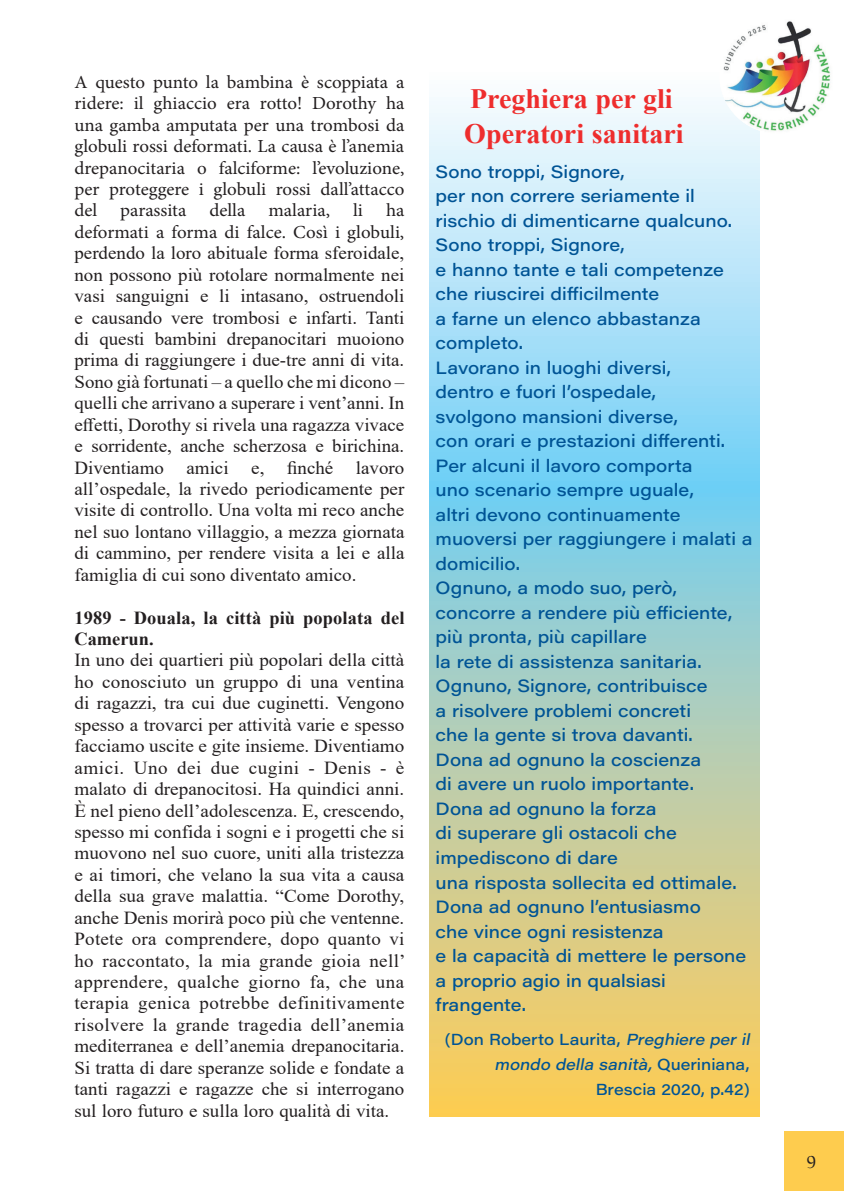
<style>
.page{position:relative;width:844px;height:1191px;background:#fff}
.page>*{position:absolute;margin:0;border:0;box-sizing:border-box;transform-origin:0 0}
.t1{font:700 28px/35px "Times New Roman";color:#ee2d2d}
.t2{font:18.38px/21.3px "Times New Roman";color:#231f20;text-align:justify;scale:1.04 1}
.t3{font:18.38px/21.3px "Times New Roman";color:#231f20;text-align:justify}
.t4{font:18.38px/21.3px "Minion Pro";color:#231f20;text-align:justify}
.t5{font:700 18.38px/21.3px "Times New Roman";letter-spacing:.005em;color:#231f20}
.t6{font:500 17.5px/24.5px "Acumin Pro Wide";color:#005495}
.t7{font:17.5px "Life";color:#231f20}
.t8{font:500 15.75px/24.5px "Acumin Pro Wide";color:#005495;text-align:right}
.s1{font-style:italic}
</style>
<div class="page">
<div style="left:783px;top:1131px;width:60px;height:60px;background:#fecc4e"></div>
<svg style="left:429px;top:97px;width:330px;height:1019px;background:#b9d5c5"></svg>
<img style="left:719px;top:21px;width:112px;height:112px">
<p class="t4" style="left:74px;top:71px;width:331px">A questo punto la bambina è scoppiata a ridere: il ghiaccio era rotto! Dorothy ha una gamba amputata per una trombosi da globuli rossi deformati. La causa è l’anemia drepanocitaria o falciforme: l’evoluzione, per proteggere i globuli rossi dall’attacco del parassita della malaria, li ha deformati a forma di falce. Così i globuli,</p>
<p class="t3" style="left:74px;top:242px;width:331px">perdendo la loro abituale forma sferoidale, non possono più rotolare normalmente nei vasi sanguigni e li intasano, ostruendoli e causando vere trombosi e infarti. Tanti di questi bambini drepanocitari muoiono prima di raggiungere i due-tre anni di vita.<br>Sono già fortunati – a quello che mi dicono – quelli che arrivano a superare i vent’anni. In effetti, Dorothy si rivela una ragazza vivace e sorridente, anche scherzosa e birichina.<br>Diventiamo amici e, finché lavoro all’ospedale, la rivedo periodicamente per visite di controllo. Una volta mi reco anche nel suo lontano villaggio, a mezza giornata di cammino, per rendere visita a lei e alla famiglia di cui sono diventato amico.</p>
<p class="t5" style="left:74px;top:606px;width:331px">1989 - Douala, la città più popolata del<br>Camerun.</p>
<p class="t2" style="left:74px;top:649px;width:320px">In uno dei quartieri più popolari della città ho conosciuto un gruppo di una ventina di ragazzi, tra cui due cuginetti. Vengono spesso a trovarci per attività varie e spesso facciamo uscite e gite insieme. Diventiamo amici. Uno dei due cugini - Denis - è malato di drepanocitosi. Ha quindici anni.<br>È nel pieno dell’adolescenza. E, crescendo, spesso mi confida i sogni e i progetti che si muovono nel suo cuore, uniti alla tristezza e ai timori, che velano la sua vita a causa della sua grave malattia. “Come Dorothy, anche Denis morirà poco più che ventenne.<br>Potete ora comprendere, dopo quanto vi ho raccontato, la mia grande gioia nell’ apprendere, qualche giorno fa, che una terapia genica potrebbe definitivamente risolvere la grande tragedia dell’anemia mediterranea e dell’anemia drepanocitaria.<br>Si tratta di dare speranze solide e fondate a tanti ragazzi e ragazze che si interrogano sul loro futuro e sulla loro qualità di vita.</p>
<h1 class="t1" style="left:464px;top:81px;width:221px">Preghiera per gli<br>Operatori sanitari</h1>
<p class="t6" style="left:435px;top:158px;width:318px">Sono troppi, Signore,<br>per non correre seriamente il rischio di dimenticarne qualcuno.<br>Sono troppi, Signore,<br>e hanno tante e tali competenze che riuscirei difficilmente<br>a farne un elenco abbastanza completo.<br>Lavorano in luoghi diversi,<br>dentro e fuori l’ospedale,<br>svolgono mansioni diverse,<br>con orari e prestazioni differenti.<br>Per alcuni il lavoro comporta<br>uno scenario sempre uguale,<br>altri devono continuamente muoversi per raggiungere i malati a domicilio.<br>Ognuno, a modo suo, però, concorre a rendere più efficiente, più pronta, più capillare<br>la rete di assistenza sanitaria.<br>Ognuno, Signore, contribuisce<br>a risolvere problemi concreti<br>che la gente si trova davanti.<br>Dona ad ognuno la coscienza<br>di avere un ruolo importante.<br>Dona ad ognuno la forza<br>di superare gli ostacoli che impediscono di dare<br>una risposta sollecita ed ottimale.<br>Dona ad ognuno l’entusiasmo<br>che vince ogni resistenza<br>e la capacità di mettere le persone a proprio agio in qualsiasi frangente.</p>
<p class="t8" style="left:445px;top:1026px;width:310px">(Don Roberto Laurita, <span class="s1">Preghiere per il mondo della sanità,</span> Q u e r i n i a n a ,<br>Brescia 2020, p.42)</p>
<p class="t7" style="left:806px;top:1151px;width:11px">9</p>
</div>
